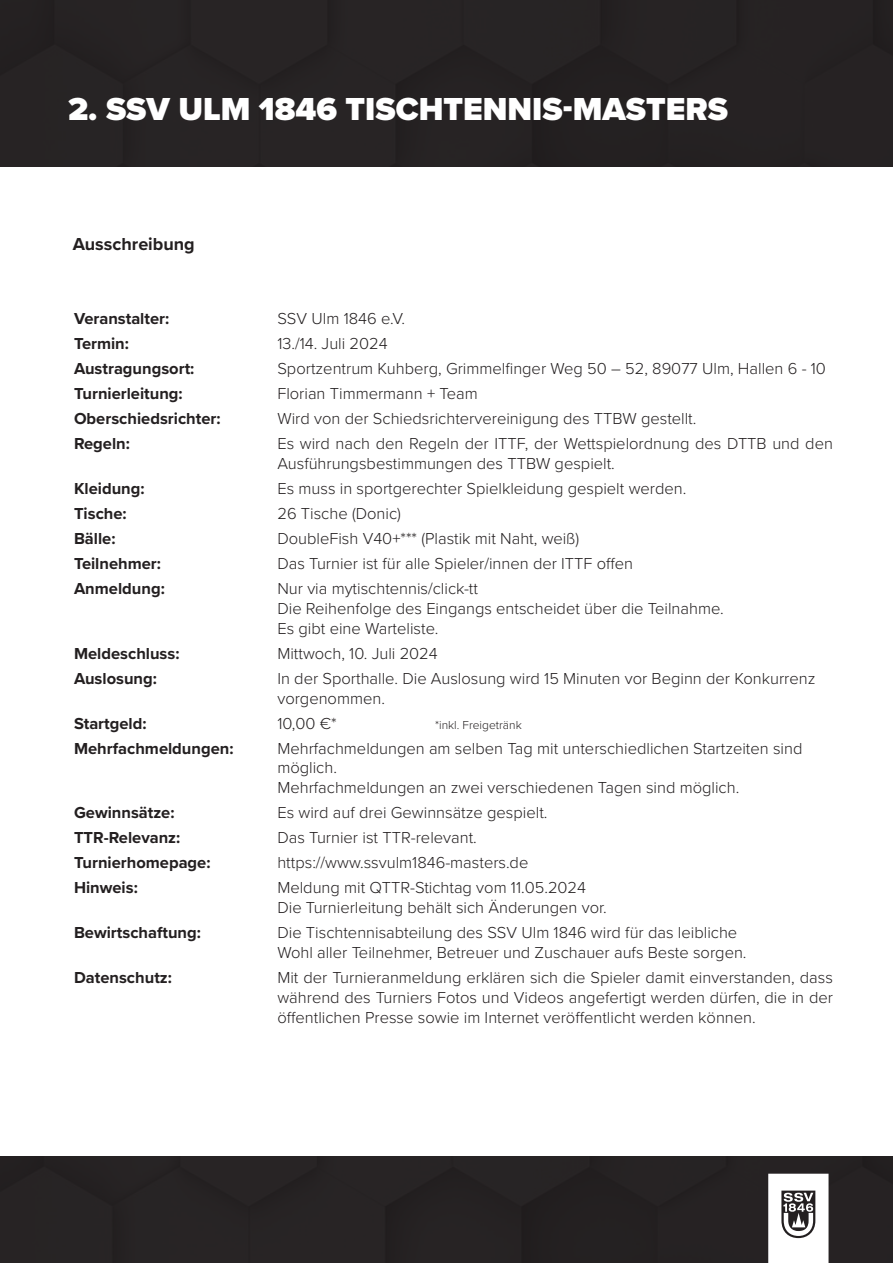
<style>
.page{position:relative;width:893px;height:1263px;background:#fff}
.page>*{position:absolute;margin:0;border:0;box-sizing:border-box;transform-origin:0 0}
.t1{font:900 33px "Proxima Nova";color:#fff}
.t2{font:700 18px "Proxima Nova";color:#231f20}
.t3{font:300 16.5px/19.8px "Proxima Nova";color:#231f20}
.t4{font:700 16.5px "Proxima Nova";color:#231f20}
.t5{font:300 12px "Proxima Nova";color:#231f20}
</style>
<div class="page">
<div style="left:0;top:1157px;width:893px;height:106px;background:#231f20"></div>
<div style="left:0;top:0;width:893px;height:167px;background:#231f20"></div>
<svg style="left:768px;top:1174px;width:60px;height:89px;background:#d9d8d8"></svg>
<p class="t1" style="left:68px;top:84px;width:661px">2. SSV ULM 1846 TISCHTENNIS-MASTERS</p>
<p class="t2" style="left:73px;top:230px;width:123px">Ausschreibung</p>
<p class="t4" style="left:74px;top:306px;width:97px">Veranstalter:</p>
<p class="t3" style="left:277px;top:308px;width:129px">SSV Ulm 1846 e.V.</p>
<p class="t4" style="left:74px;top:331px;width:56px">Termin:</p>
<p class="t3" style="left:277px;top:333px;width:112px">13./14. Juli 2024</p>
<p class="t4" style="left:74px;top:356px;width:122px">Austragungsort:</p>
<p class="t3" style="left:277px;top:358px;width:550px">Sportzentrum Kuhberg, Grimmelfinger Weg 50 – 52, 89077 Ulm, Hallen 6 - 10</p>
<p class="t4" style="left:74px;top:381px;width:110px">Turnierleitung:</p>
<p class="t3" style="left:277px;top:383px;width:202px">Florian Timmermann + Team</p>
<p class="t4" style="left:74px;top:406px;width:148px">Oberschiedsrichter:</p>
<p class="t3" style="left:277px;top:408px;width:421px">Wird von der Schiedsrichtervereinigung des TTBW gestellt.</p>
<p class="t4" style="left:74px;top:431px;width:57px">Regeln:</p>
<p class="t3" style="left:277px;top:433px;width:557px">Es wird nach den Regeln der ITTF, der Wettspielordnung des DTTB und den<br>Ausführungsbestimmungen des TTBW gespielt.</p>
<p class="t4" style="left:74px;top:476px;width:72px">Kleidung:</p>
<p class="t3" style="left:277px;top:478px;width:410px">Es muss in sportgerechter Spielkleidung gespielt werden.</p>
<p class="t4" style="left:74px;top:501px;width:54px">Tische:</p>
<p class="t3" style="left:277px;top:503px;width:125px">26 Tische (Donic)</p>
<p class="t4" style="left:74px;top:526px;width:43px">Bälle:</p>
<p class="t3" style="left:277px;top:528px;width:303px">DoubleFish V40+*** (Plastik mit Naht, weiß)</p>
<p class="t4" style="left:74px;top:551px;width:88px">Teilnehmer:</p>
<p class="t3" style="left:277px;top:553px;width:357px">Das Turnier ist für alle Spieler/innen der ITTF offen</p>
<p class="t4" style="left:74px;top:576px;width:92px">Anmeldung:</p>
<p class="t3" style="left:277px;top:578px;width:202px">Nur via mytischtennis/click-tt</p>
<p class="t3" style="left:277px;top:598px;width:448px">Die Reihenfolge des Eingangs entscheidet über die Teilnahme.</p>
<p class="t3" style="left:277px;top:617px;width:163px">Es gibt eine Warteliste.</p>
<p class="t4" style="left:74px;top:641px;width:107px">Meldeschluss:</p>
<p class="t3" style="left:277px;top:642px;width:162px">Mittwoch, 10. Juli 2024</p>
<p class="t4" style="left:74px;top:666px;width:84px">Auslosung:</p>
<p class="t3" style="left:277px;top:667px;width:540px">In der Sporthalle. Die Auslosung wird 15 Minuten vor Beginn der Konkurrenz vorgenommen.</p>
<p class="t4" style="left:74px;top:711px;width:74px">Startgeld:</p>
<p class="t3" style="left:277px;top:712px;width:61px">10,00 €*</p>
<p class="t5" style="left:435px;top:716px;width:88px">*inkl. Freigetränk</p>
<p class="t4" style="left:74px;top:736px;width:161px">Mehrfachmeldungen:</p>
<p class="t3" style="left:277px;top:737px;width:527px">Mehrfachmeldungen am selben Tag mit unterschiedlichen Startzeiten sind</p>
<p class="t3" style="left:277px;top:757px;width:61px">möglich.</p>
<p class="t3" style="left:277px;top:777px;width:463px">Mehrfachmeldungen an zwei verschiedenen Tagen sind möglich.</p>
<p class="t4" style="left:74px;top:800px;width:102px">Gewinnsätze:</p>
<p class="t3" style="left:277px;top:802px;width:272px">Es wird auf drei Gewinnsätze gespielt.</p>
<p class="t4" style="left:74px;top:825px;width:108px">TTR-Relevanz:</p>
<p class="t3" style="left:277px;top:827px;width:201px">Das Turnier ist TTR-relevant.</p>
<p class="t4" style="left:74px;top:850px;width:138px">Turnierhomepage:</p>
<p class="t3" style="left:277px;top:852px;width:252px">https://www.ssvulm1846-masters.de</p>
<p class="t4" style="left:74px;top:876px;width:65px">Hinweis:</p>
<p class="t3" style="left:277px;top:877px;width:310px">Meldung mit QTTR-Stichtag vom 11.05.2024</p>
<p class="t3" style="left:277px;top:897px;width:331px">Die Turnierleitung behält sich Änderungen vor.</p>
<p class="t4" style="left:74px;top:920px;width:128px">Bewirtschaftung:</p>
<p class="t3" style="left:277px;top:922px;width:461px">Die Tischtennisabteilung des SSV Ulm 1846 wird für das leibliche</p>
<p class="t3" style="left:277px;top:942px;width:471px">Wohl aller Teilnehmer, Betreuer und Zuschauer aufs Beste sorgen.</p>
<p class="t4" style="left:74px;top:965px;width:99px">Datenschutz:</p>
<p class="t3" style="left:277px;top:967px;width:557px;text-align:justify">Mit der Turnieranmeldung erklären sich die Spieler damit einverstanden, dass während des Turniers Fotos und Videos angefertigt werden dürfen, die in der öffentlichen Presse sowie im Internet veröffentlicht werden können.</p>
</div>
